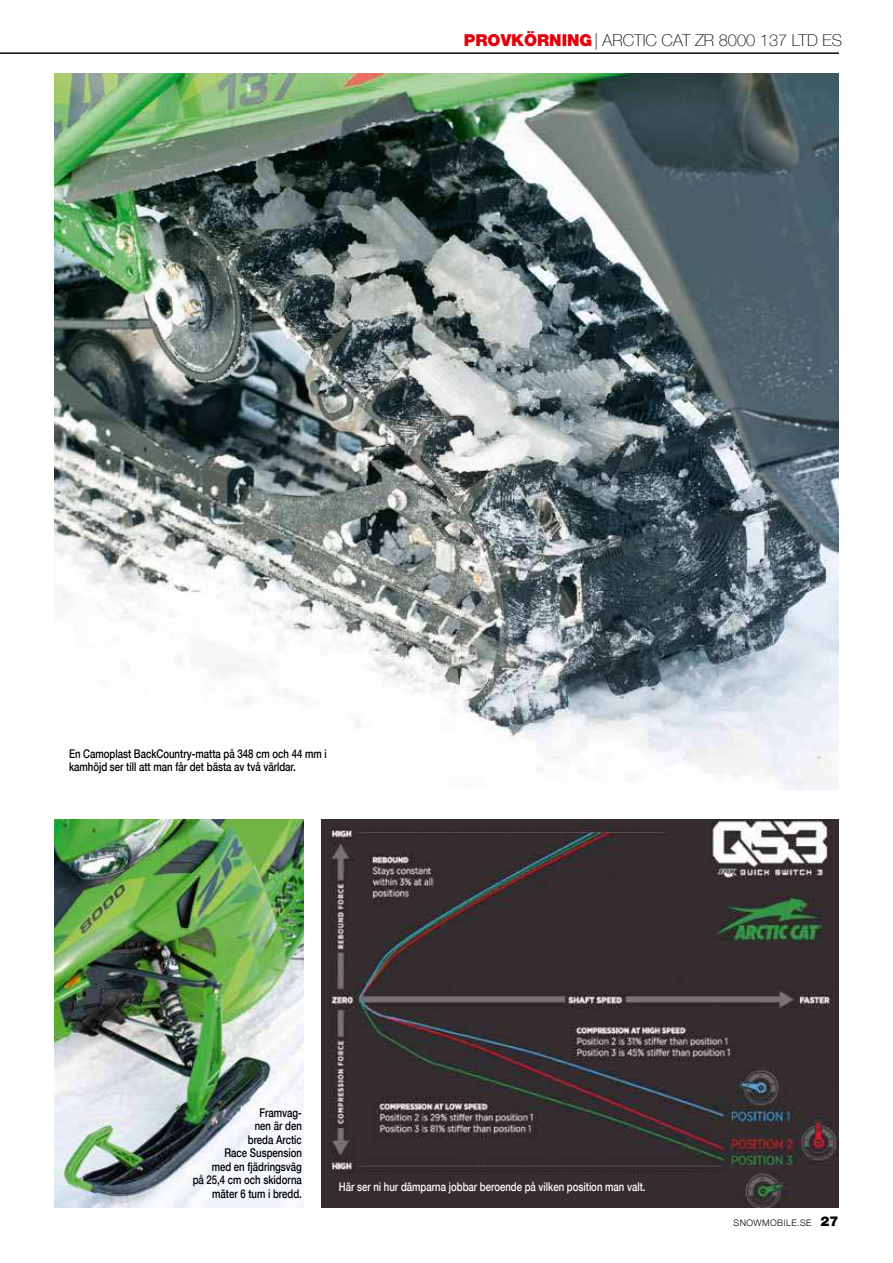
<style>
.page{position:relative;width:893px;height:1263px;background:#fff}
.page>*{position:absolute;margin:0;border:0;box-sizing:border-box;transform-origin:0 0}
.t1{font:100 16.35px "Helvetica Neue LT Com";color:#000}
.t2{font:500 12px/13.5px "Helvetica Neue LT Com";color:#000;text-align:right;scale:.8 1}
.t3{font:500 12px "Helvetica Neue LT Com";color:#fff;scale:.8 1}
.t4{font:300 9px "Helvetica Neue LT Com";letter-spacing:.05em;color:#000}
.s1{font-weight:900;color:#e3000b}
.s2{font-weight:900;font-size:13.5px}
</style>
<div class="page">
<hr style="left:0;top:53px;width:839px;height:1px;background:#000">
<img style="left:54px;top:819px;width:250px;height:389px">
<img style="left:322px;top:819px;width:517px;height:388px">
<img style="left:54px;top:74px;width:784px;height:715px">
<h1 class="t1" style="left:464px;top:33px;width:380px"><span class="s1">PROVKÖRNING</span>| ARCTIC CAT ZR 8000 137 LTD ES</h1>
<p class="t2" style="left:69px;top:748px;width:324px;text-align:left">En Camoplast BackCountry-matta på 348 cm och 44 mm i kamhöjd ser till att man får det bästa av två världar.</p>
<p class="t2" style="left:193px;top:1106px;width:138px">Framvag-<br>nen är den<br>breda Arctic<br>Race Suspension<br>med en fjädringsväg<br>på 25,4 cm och skidorna mäter 6 tum i bredd.</p>
<p class="t3" style="left:339px;top:1181px;width:385px">Här ser ni hur dämparna jobbar beroende på vilken position man valt.</p>
<p class="t4" style="left:733px;top:1219px;width:106px">SNOWMOBILE.SE <span class="s2">27</span></p>
</div>
